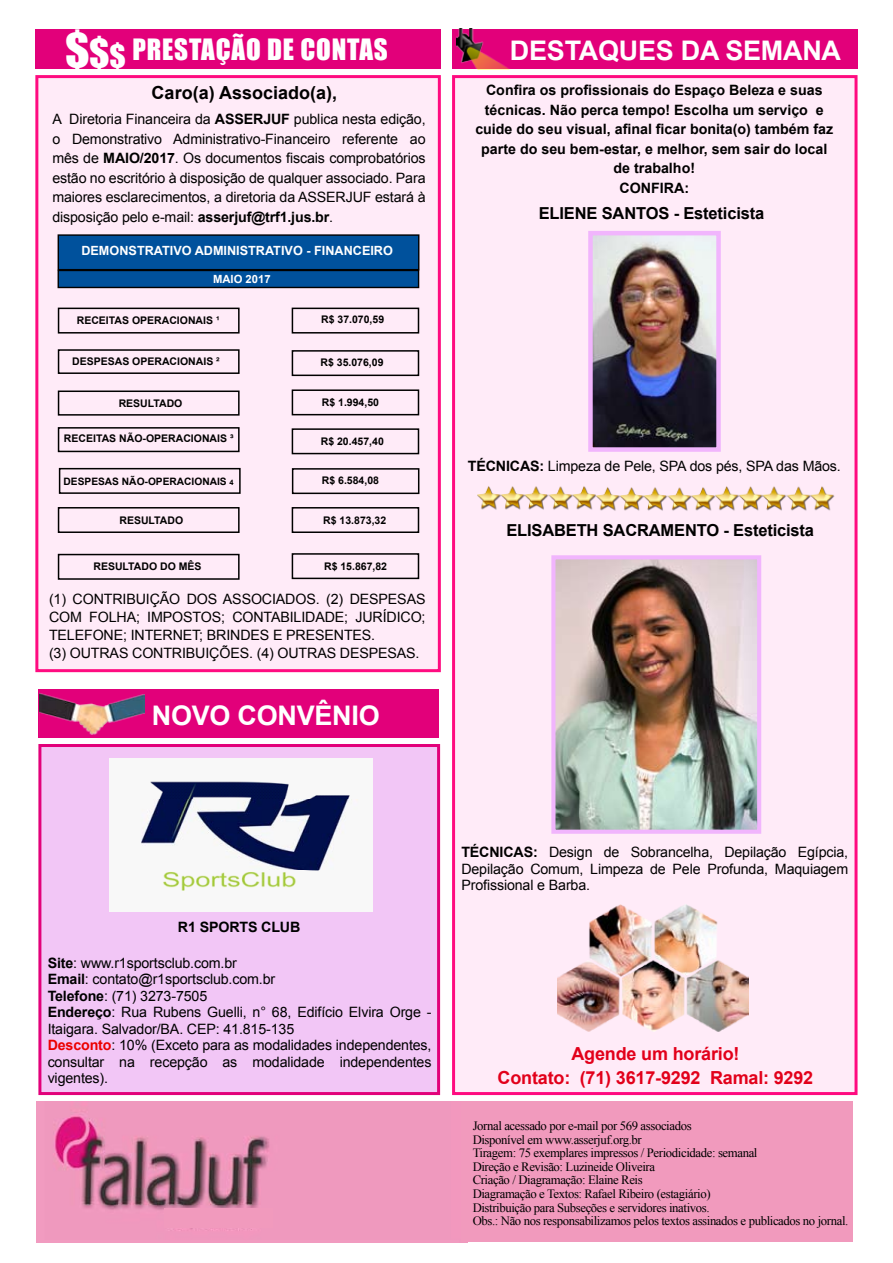
<style>
.page{position:relative;width:893px;height:1263px;background:#fff}
.page>*{position:absolute;margin:0;border:0;box-sizing:border-box;transform-origin:0 0}
.t1{font:700 27px "Arial";letter-spacing:-.01em;color:#fff}
.t2{font:27px "Impact";letter-spacing:.03em;color:#fff}
.t3{font:700 18px/24px "Arial";letter-spacing:-.01em;color:#e2001a;text-align:center}
.t4{font:700 18px "Arial";color:#000}
.t5{font:700 16.5px "Arial";letter-spacing:-.01em;color:#000}
.t6{font:14.25px/16.5px "Arial";letter-spacing:-.01em;color:#000;text-align:justify}
.t7{font:700 14.25px/19.5px "Arial";color:#000;text-align:center}
.t8{font:12.75px/13.5px "Times New Roman";letter-spacing:-.03em;color:#000}
.t9{font:700 12.6px "Arial";color:#fff}
.t10{font:700 11.25px "Arial";color:#fff}
.t11{font:700 10.5px "Arial";color:#000}
.t12{font:700 10.2px "Arial";color:#000}
.s1{font-size:45px}
.s2{font-size:37.5px}
.s3{font-size:30px}
.s4{font-weight:700}
.s5{font-size:7.5px}
.s6{font-weight:700;color:#ec0000}
</style>
<div class="page">
<div style="left:35px;top:75px;width:406px;height:597px;background:#ffebf8;border:3px solid #ff0b80"></div>
<div style="left:452px;top:75px;width:405px;height:1020px;background:#ffebf8;border:3px solid #ff0b80"></div>
<img style="left:36px;top:1101px;width:425px;height:141px">
<div style="left:461px;top:1101px;width:392px;height:141px;background:#f19abd"></div>
<div style="left:164px;top:1208px;width:108px;height:20px;background:#f19abd"></div>
<div style="left:38px;top:744px;width:402px;height:351px;background:#f2c6f6;border:3px solid #e2007a"></div>
<div style="left:38px;top:689px;width:401px;height:49px;background:#e2007a"></div>
<div style="left:36px;top:29px;width:405px;height:40px;background:#e2007a"></div>
<div style="left:452px;top:29px;width:405px;height:40px;background:#e2007a"></div>
<div style="left:292px;top:428px;width:127px;height:26px;border:2px solid #000"></div>
<div style="left:58px;top:235px;width:361px;height:35px;background:#00519c"></div>
<div style="left:58px;top:234px;width:361px;height:36px;border:1px solid #000"></div>
<div style="left:58px;top:270px;width:361px;height:18px;background:#00519c;border:1px solid #000"></div>
<div style="left:58px;top:308px;width:182px;height:26px;border:2px solid #000"></div>
<div style="left:58px;top:349px;width:182px;height:25px;border:2px solid #000"></div>
<div style="left:58px;top:390px;width:182px;height:26px;border:2px solid #000"></div>
<div style="left:58px;top:427px;width:182px;height:25px;border:2px solid #000"></div>
<div style="left:59px;top:468px;width:182px;height:26px;border:2px solid #000"></div>
<div style="left:58px;top:507px;width:182px;height:26px;border:2px solid #000"></div>
<div style="left:58px;top:554px;width:182px;height:26px;border:2px solid #000"></div>
<div style="left:292px;top:308px;width:127px;height:26px;border:2px solid #000"></div>
<div style="left:292px;top:350px;width:127px;height:26px;border:2px solid #000"></div>
<div style="left:292px;top:389px;width:127px;height:26px;border:2px solid #000"></div>
<div style="left:292px;top:468px;width:127px;height:26px;border:2px solid #000"></div>
<div style="left:292px;top:507px;width:127px;height:26px;border:2px solid #000"></div>
<div style="left:292px;top:553px;width:127px;height:26px;border:2px solid #000"></div>
<img style="left:457px;top:28px;width:53px;height:42px">
<img style="left:593px;top:236px;width:123px;height:211px">
<div style="left:588px;top:231px;width:133px;height:221px;border:4px solid #f1b5fd"></div>
<img style="left:556px;top:560px;width:200px;height:269px">
<div style="left:551px;top:555px;width:210px;height:279px;border:4px solid #f1b5fd"></div>
<img style="left:477px;top:486px;width:357px;height:25px">
<img style="left:557px;top:904px;width:191px;height:127px">
<img style="left:39px;top:693px;width:105px;height:42px">
<img style="left:110px;top:758px;width:262px;height:154px">
<h1 class="t2" style="left:65px;top:29px;width:324px"><span class="s1">$</span><span class="s2">$</span><span class="s3">$</span> PRESTAÇÃO DE CONTAS</h1>
<p class="t4" style="left:152px;top:81px;width:187px">Caro(a) Associado(a),</p>
<p class="t6" style="left:52px;top:110px;width:375px;line-height:19.5px">A Diretoria Financeira da <span class="s4">ASSERJUF</span> publica nesta edição, o Demonstrativo Administrativo-Financeiro referente ao mês de <span class="s4">MAIO/2017</span>. Os documentos fiscais comprobatórios estão no escritório à disposição de qualquer associado. Para maiores esclarecimentos, a diretoria da ASSERJUF estará à disposição pelo e-mail: <span class="s4">asserjuf@trf1.jus.br</span>.</p>
<p class="t9" style="left:81px;top:242px;width:313px">DEMONSTRATIVO ADMINISTRATIVO - FINANCEIRO</p>
<p class="t10" style="left:213px;top:272px;width:59px">MAIO 2017</p>
<p class="t11" style="left:77px;top:313px;width:144px">RECEITAS OPERACIONAIS ¹</p>
<p class="t11" style="left:72px;top:354px;width:149px">DESPESAS OPERACIONAIS ²</p>
<p class="t11" style="left:119px;top:396px;width:65px">RESULTADO</p>
<p class="t11" style="left:64px;top:432px;width:171px">RECEITAS NÃO-OPERACIONAIS ³</p>
<p class="t11" style="left:321px;top:313px;width:65px">R$ 37.070,59</p>
<p class="t11" style="left:321px;top:356px;width:65px">R$ 35.076,09</p>
<p class="t11" style="left:322px;top:395px;width:59px">R$ 1.994,50</p>
<p class="t11" style="left:321px;top:434px;width:65px">R$ 20.457,40</p>
<p class="t11" style="left:322px;top:474px;width:59px">R$ 6.584,08</p>
<p class="t11" style="left:323px;top:513px;width:65px">R$ 13.873,32</p>
<p class="t11" style="left:324px;top:560px;width:65px">R$ 15.867,82</p>
<p class="t12" style="left:64px;top:474px;width:172px">DESPESAS NÃO-OPERACIONAIS <span class="s5">4</span></p>
<p class="t11" style="left:119px;top:513px;width:65px">RESULTADO</p>
<p class="t11" style="left:93px;top:560px;width:110px">RESULTADO DO MÊS</p>
<p class="t6" style="left:49px;top:590px;width:378px;line-height:18px;text-align:left">(1) CONTRIBUIÇÃO DOS ASSOCIADOS. (2) DESPESAS COM FOLHA; IMPOSTOS; CONTABILIDADE; JURÍDICO; TELEFONE; INTERNET; BRINDES E PRESENTES.<br>(3) OUTRAS CONTRIBUIÇÕES. (4) OUTRAS DESPESAS.</p>
<h1 class="t1" style="left:152px;top:697px;width:229px">NOVO CONVÊNIO</h1>
<h1 class="t1" style="left:510px;top:33px;width:333px">DESTAQUES DA SEMANA</h1>
<p class="t7" style="left:475px;top:81px;width:359px">Confira os profissionais do Espaço Beleza e suas técnicas. Não perca tempo! Escolha um serviço e cuide do seu visual, afinal ficar bonita(o) também faz parte do seu bem-estar, e melhor, sem sair do local de trabalho!<br>CONFIRA:</p>
<p class="t5" style="left:539px;top:202px;width:227px">ELIENE SANTOS - Esteticista</p>
<p class="t6" style="left:468px;top:457px;width:375px"><span class="s4">TÉCNICAS:</span> Limpeza de Pele, SPA dos pés, SPA das Mãos.</p>
<p class="t5" style="left:506px;top:519px;width:309px">ELISABETH SACRAMENTO - Esteticista</p>
<p class="t7" style="left:178px;top:918px;width:124px">R1 SPORTS CLUB</p>
<p class="t6" style="left:48px;top:955px;width:385px;text-align:left"><span class="s4">Site</span>: www.r1sportsclub.com.br<br><span class="s4">Email</span>: contato@r1sportsclub.com.br<br><span class="s4">Telefone</span>: (71) 3273-7505<br><span class="s4">Endereço</span>: Rua Rubens Guelli, n° 68, Edifício Elvira Orge - Itaigara. Salvador/BA. CEP: 41.815-135<br><span class="s6">Desconto</span>: 10% (Exceto para as modalidades independentes, consultar na recepção as modalidade independentes vigentes).</p>
<p class="t6" style="left:461px;top:844px;width:388px"><span class="s4">TÉCNICAS:</span> Design de Sobrancelha, Depilação Egípcia, Depilação Comum, Limpeza de Pele Profunda, Maquiagem Profissional e Barba.</p>
<p class="t3" style="left:498px;top:1042px;width:317px">Agende um horário!<br>Contato: (71) 3617-9292 Ramal: 9292</p>
<p class="t8" style="left:473px;top:1119px;width:377px">Jornal acessado por e-mail por 569 associados<br>Disponível em www.asserjuf.org.br<br>Tiragem: 75 exemplares impressos / Periodicidade: semanal<br>Direção e Revisão: Luzineide Oliveira<br>Criação / Diagramação: Elaine Reis<br>Diagramação e Textos: Rafael Ribeiro (estagiário)<br>Distribuição para Subseções e servidores inativos.<br>Obs.: Não nos responsabilizamos pelos textos assinados e publicados no jornal.</p>
</div>
